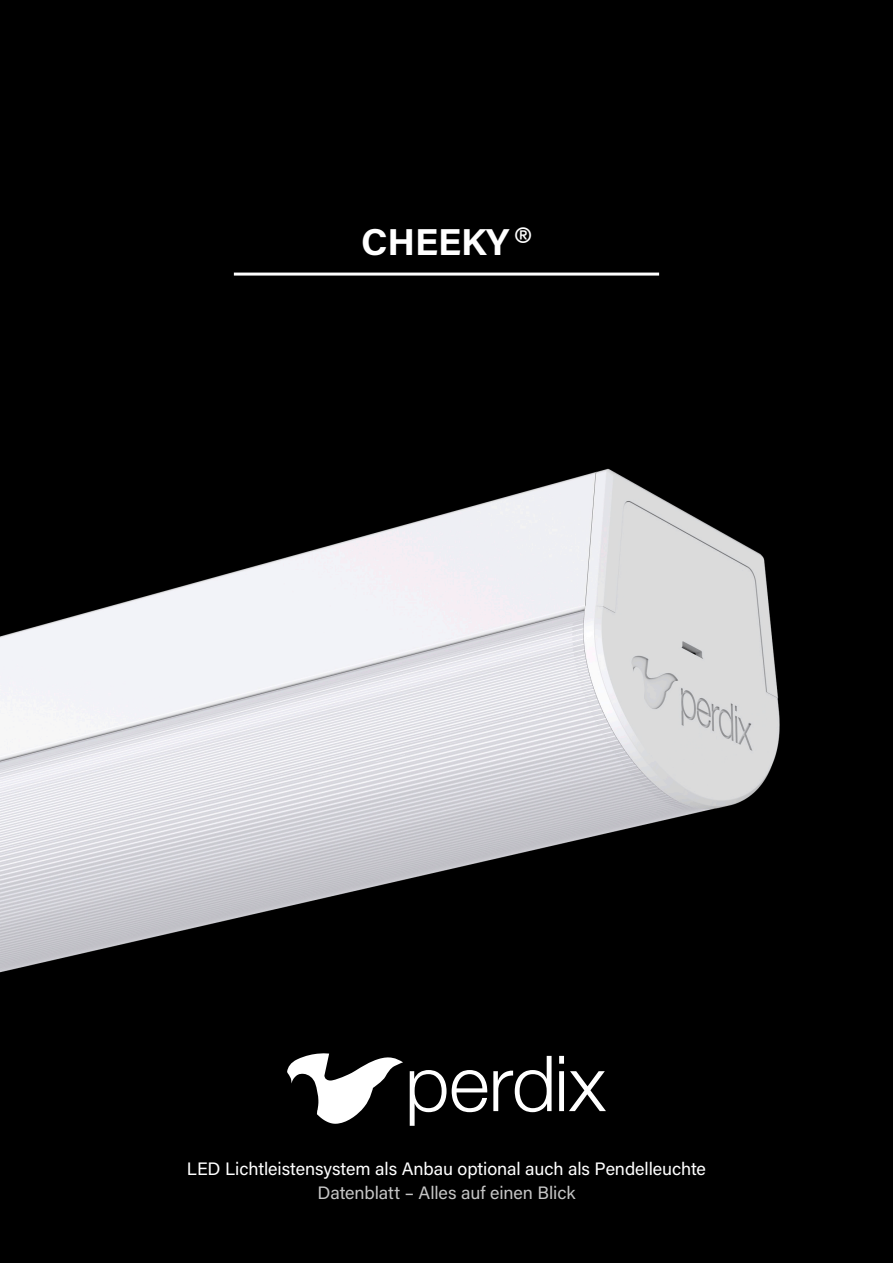
<style>
.page{position:relative;width:893px;height:1263px;background:#fff}
.page>*{position:absolute;margin:0;border:0;box-sizing:border-box;transform-origin:0 0}
.t1{font:37.5px "Acumin Variable Concept";letter-spacing:-.005em;color:#fff}
.t2{font:18px "Acumin Variable Concept";letter-spacing:-.005em;color:#fff}
.t3{font:18px "Acumin Variable Concept";letter-spacing:-.005em;color:#c5c5c5}
</style>
<div class="page">
<img style="left:0;top:0;width:893px;height:1263px">
<svg style="left:410px;top:1056px;width:196px;height:70px"></svg>
<svg style="left:287px;top:1051px;width:116px;height:73px"></svg>
<hr style="left:234px;top:273px;width:425px;height:3px;background:#fff">
<h1 class="t1" style="left:361px;top:216px;width:172px">CHEEKY <sup>®</sup></h1>
<p class="t2" style="left:187px;top:1156px;width:521px">LED Lichtleistensystem als Anbau optional auch als Pendelleuchte</p>
<p class="t3" style="left:318px;top:1180px;width:259px">Datenblatt – Alles auf einen Blick</p>
</div>
